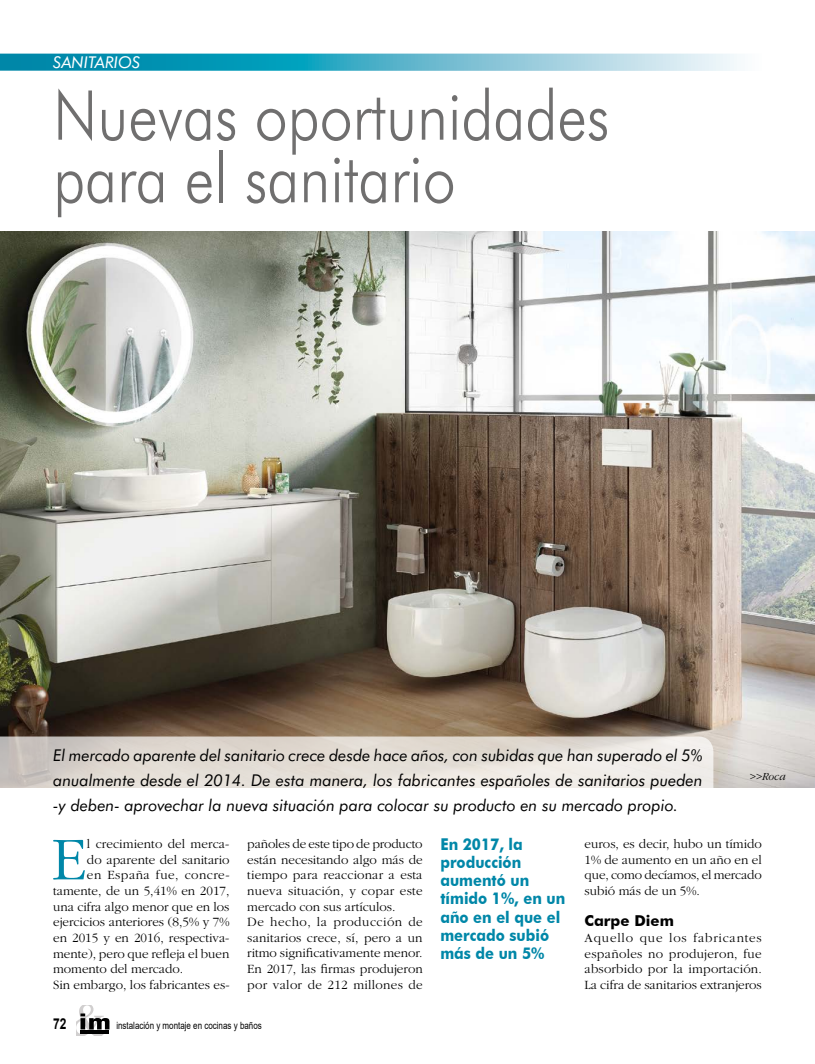
<style>
.page{position:relative;width:815px;height:1064px;background:#fff}
.page>*{position:absolute;margin:0;border:0;box-sizing:border-box;transform-origin:0 0}
.t1{font:300 68.75px/62.5px "Futura BT";color:#706f6f;scale:.86 1}
.t2{font:300 63.25px "Garamond";color:#0087a8}
.t3{font:italic 16.25px/25px "Futura BT";color:#000;text-align:justify}
.t4{font:700 16.25px/18.1px "Futura BT";color:#0087a8;scale:.9 1}
.t5{font:italic 16.25px "Futura BT";color:#fff}
.t6{font:700 15px "Futura BT";color:#000}
.t7{font:700 15px "Arial";color:#000;scale:.8 1}
.t8{font:300 13.12px/15.6px "Garamond";color:#000;text-align:justify}
.t9{font:300 13.12px "Garamond";letter-spacing:.035em;color:#000}
.t10{font:italic 300 11.25px "Garamond";color:#000}
.t11{font:10px "Arial";color:#000;scale:.8 1}
</style>
<div class="page">
<svg style="left:77px;top:1005px;width:32px;height:30px"></svg>
<svg style="left:0;top:54px;width:737px;height:17px;background:#56b4cb"></svg>
<img style="left:0;top:232px;width:815px;height:555px">
<svg style="left:0;top:736px;width:713px;height:52px;background:#e1dbd5"></svg>
<p class="t5" style="left:53px;top:52px;width:89px">SANITARIOS</p>
<h1 class="t1" style="left:53px;top:83px;width:648px">Nuevas oportunidades para el sanitario</h1>
<p class="t3" style="left:53px;top:742px;width:651px">El mercado aparente del sanitario crece desde hace años, con subidas que han superado el 5% anualmente desde el 2014. De esta manera, los fabricantes españoles de sanitarios pueden -y deben- aprovechar la nueva situación para colocar su producto en su mercado propio.</p>
<p class="t10" style="left:749px;top:770px;width:38px">&gt;&gt;Roca</p>
<h2 class="t2" style="left:52px;top:824px;width:37px">E</h2>
<p class="t8" style="left:87px;top:835px;width:144px">l crecimiento del merca-</p>
<p class="t8" style="left:87px;top:851px;width:144px">do aparente del sanitario</p>
<p class="t9" style="left:87px;top:867px;width:144px">en España fue, concre-</p>
<p class="t8" style="left:53px;top:882px;width:178px">tamente, de un 5,41% en 2017,</p>
<p class="t8" style="left:53px;top:898px;width:178px">una cifra algo menor que en los</p>
<p class="t8" style="left:53px;top:914px;width:178px">ejercicios anteriores (8,5% y 7%</p>
<p class="t8" style="left:53px;top:929px;width:178px">en 2015 y en 2016, respectiva-</p>
<p class="t8" style="left:53px;top:945px;width:178px">mente), pero que refleja el buen</p>
<p class="t8" style="left:53px;top:960px;width:132px">momento del mercado.</p>
<p class="t8" style="left:53px;top:976px;width:178px">Sin embargo, los fabricantes es-</p>
<p class="t4" style="left:440px;top:834px;width:140px">En 2017, la producción aumentó un tímido 1%, en un año en el que el mercado subió más de un 5%</p>
<p class="t8" style="left:247px;top:835px;width:177px;text-align:left">pañoles de este tipo de producto están necesitando algo más de tiempo para reaccionar a esta nueva situación, y copar este mercado con sus artículos.<br>De hecho, la producción de sanitarios crece, sí, pero a un ritmo significativamente menor.<br>En 2017, las firmas produjeron por valor de 212 millones de</p>
<p class="t8" style="left:585px;top:835px;width:179px">euros, es decir, hubo un tímido 1% de aumento en un año en el que, como decíamos, el mercado subió más de un 5%.</p>
<p class="t6" style="left:585px;top:911px;width:91px">Carpe Diem</p>
<p class="t8" style="left:585px;top:929px;width:179px">Aquello que los fabricantes españoles no produjeron, fue absorbido por la importación.<br>La cifra de sanitarios extranjeros</p>
<p class="t7" style="left:53px;top:1012px;width:18px">72</p>
<p class="t11" style="left:116px;top:1018px;width:183px">instalación y montaje en cocinas y baños</p>
</div>
